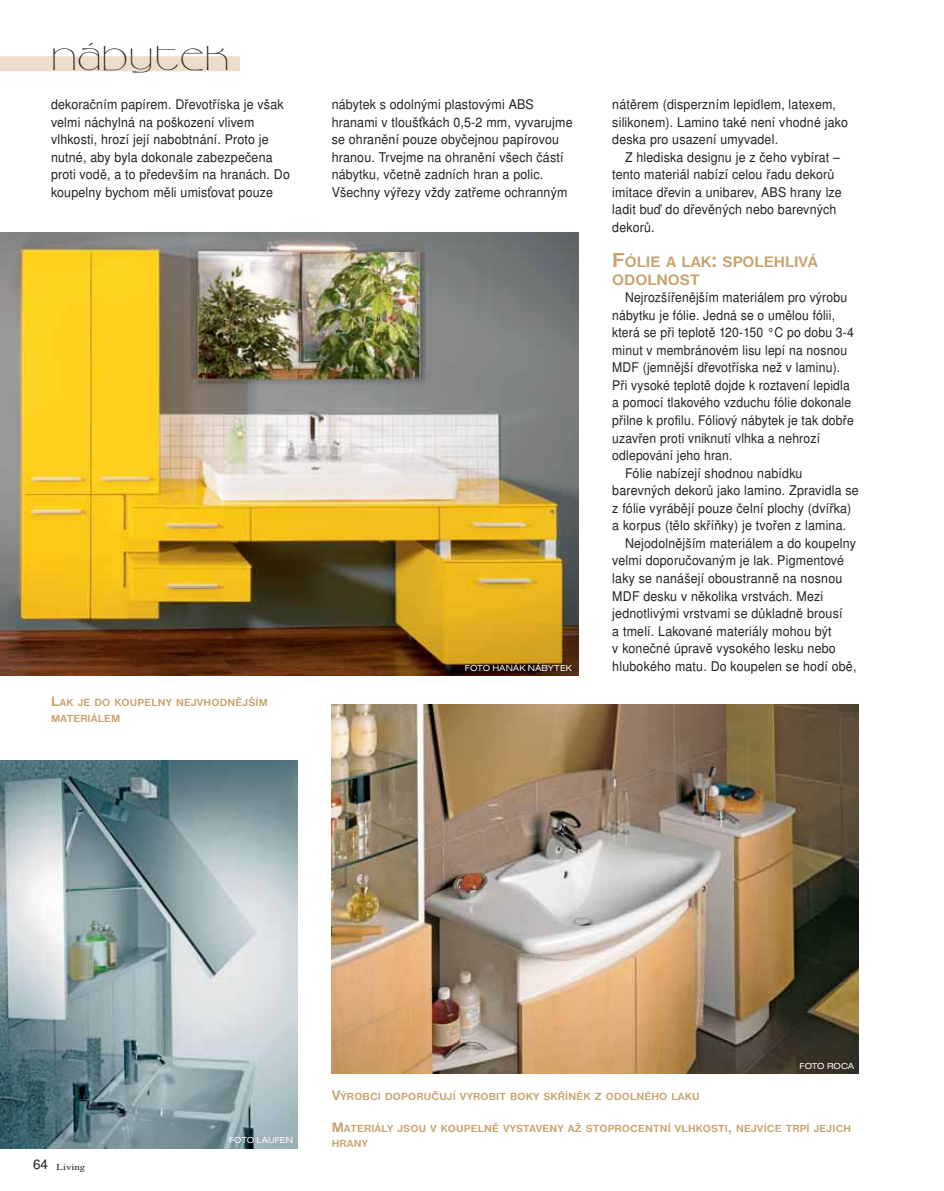
<style>
.page{position:relative;width:944px;height:1191px;background:#fff}
.page>*{position:absolute;margin:0;border:0;box-sizing:border-box;transform-origin:0 0}
.t1{font:36px "Camellia DCE";letter-spacing:.06em;color:#231f20;scale:1.05 1}
.t2{font:700 15.75px/17.5px "Nimbus San DCE";color:#c8a16d;scale:1.05 1}
.t3{font:13.35px/17.5px "Nimbus San LCE";letter-spacing:.015em;color:#231f20;scale:.93 1}
.t4{font:13.35px "Nimbus San LCE";letter-spacing:.015em;color:#231f20;scale:.91 1}
.t5{font:700 10.65px/15.8px "Nimbus San DCE";letter-spacing:.015em;color:#c8a16d;scale:1.05 1}
.t6{font:9px "Nimbus San DCE Regu Exte";color:#fff}
.t7{font:9px "Nimbus Rom No 9 LCE";color:#231f20;scale:1.2 1}
.s1{font-size:21px}
.s2{font-size:14.25px}
.s3{font-family:"Nimbus San LCE";font-size:13.5px}
</style>
<div class="page">
<div style="left:0;top:56px;width:240px;height:15px;background:#ebddca"></div>
<img style="left:0;top:232px;width:578px;height:443px">
<img style="left:0;top:761px;width:298px;height:387px">
<img style="left:332px;top:704px;width:527px;height:369px">
<h1 class="t1" style="left:53px;top:36px;width:169px">nábytek</h1>
<p class="t3" style="left:51px;top:97px;width:258px">dekoračním papírem. Dřevotříska je však velmi náchylná na poškození vlivem vlhkosti, hrozí její nabobtnání. Proto je nutné, aby byla dokonale zabezpečena proti vodě, a to především na hranách. Do koupelny bychom měli umisťovat pouze</p>
<p class="t3" style="left:332px;top:97px;width:261px">nábytek s odolnými plastovými ABS hranami v tloušťkách 0,5-2 mm, vyvarujme se ohranění pouze obyčejnou papírovou hranou. Trvejme na ohranění všech částí nábytku, včetně zadních hran a polic.<br>Všechny výřezy vždy zatřeme ochranným</p>
<p class="t3" style="left:612px;top:97px;width:255px">nátěrem (disperzním lepidlem, latexem, silikonem). Lamino také není vhodné jako deska pro usazení umyvadel.</p>
<p class="t3" style="left:612px;top:149px;width:248px;text-indent:13px">Z hlediska designu je z čeho vybírat – tento materiál nabízí celou řadu dekorů imitace dřevin a unibarev, ABS hrany lze ladit buď do dřevěných nebo barevných dekorů.</p>
<p class="t2" style="left:612px;top:254px;width:197px"><span class="s1">F</span>ÓLIE A LAK<span class="s1">:</span> SPOLEHLIVÁ<br>ODOLNOST</p>
<p class="t4" style="left:625px;top:292px;width:246px">Nejrozšířenějším materiálem pro výrobu</p>
<p class="t4" style="left:612px;top:310px;width:246px">nábytku je fólie. Jedná se o umělou fólii,</p>
<p class="t4" style="left:612px;top:327px;width:267px">která se při teplotě 120-150 °C po dobu 3-4</p>
<p class="t4" style="left:612px;top:345px;width:260px">minut v membránovém lisu lepí na nosnou</p>
<p class="t4" style="left:612px;top:362px;width:252px">MDF (jemnější dřevotříska než v laminu).</p>
<p class="t4" style="left:612px;top:380px;width:263px">Při vysoké teplotě dojde k roztavení lepidla</p>
<p class="t4" style="left:612px;top:398px;width:264px">a pomocí tlakového vzduchu fólie dokonale</p>
<p class="t4" style="left:612px;top:415px;width:267px">přilne k profilu. Fóliový nábytek je tak dobře</p>
<p class="t4" style="left:612px;top:433px;width:230px">uzavřen proti vniknutí vlhka a nehrozí</p>
<p class="t4" style="left:612px;top:450px;width:134px">odlepování jeho hran.</p>
<p class="t3" style="left:625px;top:465px;width:192px">Fólie nabízejí shodnou nabídku</p>
<p class="t3" style="left:612px;top:483px;width:266px">barevných dekorů jako lamino. Zpravidla se</p>
<p class="t3" style="left:612px;top:500px;width:259px">z fólie vyrábějí pouze čelní plochy (dvířka)</p>
<p class="t3" style="left:612px;top:518px;width:253px">a korpus (tělo skříňky) je tvořen z lamina.</p>
<p class="t3" style="left:625px;top:536px;width:250px">Nejodolnějším materiálem a do koupelny</p>
<p class="t3" style="left:612px;top:553px;width:251px">velmi doporučovaným je lak. Pigmentové</p>
<p class="t3" style="left:612px;top:571px;width:249px">laky se nanášejí oboustranně na nosnou</p>
<p class="t3" style="left:612px;top:588px;width:228px">MDF desku v několika vrstvách. Mezi</p>
<p class="t3" style="left:612px;top:606px;width:249px">jednotlivými vrstvami se důkladně brousí</p>
<p class="t3" style="left:612px;top:623px;width:237px">a tmelí. Lakované materiály mohou být</p>
<p class="t3" style="left:612px;top:641px;width:242px">v konečné úpravě vysokého lesku nebo</p>
<p class="t3" style="left:612px;top:658px;width:264px">hlubokého matu. Do koupelen se hodí obě,</p>
<p class="t6" style="left:465px;top:664px;width:109px">FOTO HANÁK NÁBYTEK</p>
<p class="t5" style="left:51px;top:695px;width:208px"><span class="s2">L</span>AK JE DO KOUPELNY NEJVHODNĚJŠÍM<br>MATERIÁLEM</p>
<p class="t7" style="left:33px;top:1163px;width:45px"><span class="s3">64</span> Living</p>
<p class="t6" style="left:229px;top:1137px;width:66px">FOTO LAUFEN</p>
<p class="t6" style="left:799px;top:1062px;width:56px">FOTO ROCA</p>
<p class="t5" style="left:332px;top:1089px;width:352px"><span class="s2">V</span>ÝROBCI DOPORUČUJÍ VYROBIT BOKY SKŘÍNĚK Z ODOLNÉHO LAKU</p>
<p class="t5" style="left:332px;top:1121px;width:496px"><span class="s2">M</span>ATERIÁLY JSOU V KOUPELNĚ VYSTAVENY AŽ STOPROCENTNÍ VLHKOSTI<span class="s2">,</span> NEJVÍCE TRPÍ JEJICH<br>HRANY</p>
</div>
